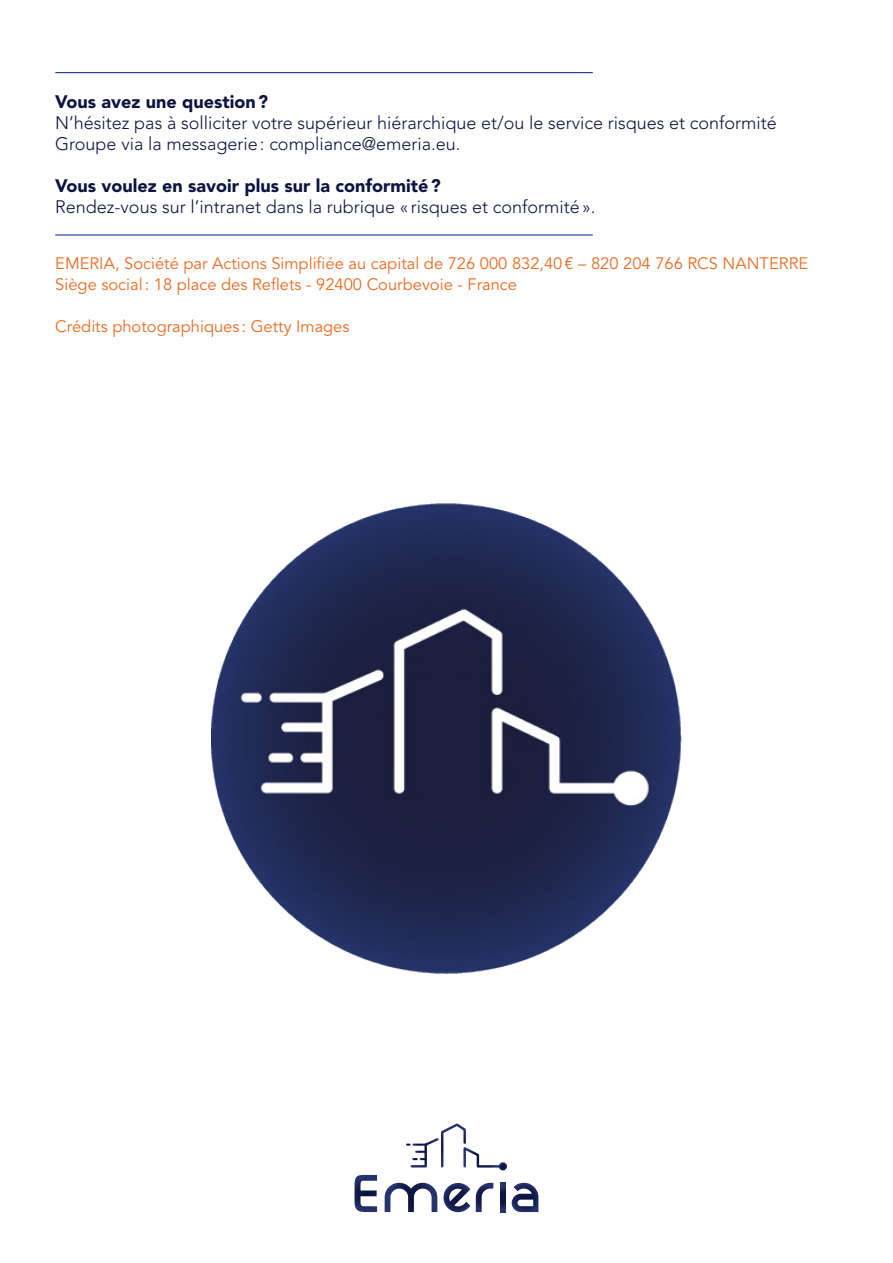
<style>
.page{position:relative;width:893px;height:1263px;background:#fff}
.page>*{position:absolute;margin:0;border:0;box-sizing:border-box;transform-origin:0 0}
.t1{font:300 18px/21px "Avenir LT Std";color:#0c1440}
.t2{font:900 18px "Avenir LT Std";color:#0c1440}
.t3{font:16.5px/21px "Avenir LT Std";color:#eb6b21}
</style>
<div class="page">
<hr style="left:55px;top:72px;width:538px;height:1px;background:#001a82">
<hr style="left:55px;top:235px;width:538px;height:1px;background:#001a82">
<svg style="left:512px;top:1183px;width:26px;height:29px"></svg>
<svg style="left:354px;top:1175px;width:23px;height:37px"></svg>
<svg style="left:385px;top:1183px;width:52px;height:29px"></svg>
<svg style="left:443px;top:1183px;width:27px;height:29px"></svg>
<svg style="left:476px;top:1183px;width:17px;height:29px"></svg>
<svg style="left:500px;top:1183px;width:6px;height:29px"></svg>
<svg style="left:406px;top:1123px;width:98px;height:46px"></svg>
<div style="left:499px;top:1162px;width:8px;height:8px;border:2px solid #fff;border-radius:50%"></div>
<img style="left:211px;top:503px;width:471px;height:471px">
<p class="t2" style="left:55px;top:91px;width:214px">Vous avez une question?</p>
<p class="t1" style="left:55px;top:112px;width:723px">N’hésitez pas à solliciter votre supérieur hiérarchique et/ou le service risques et conformité<br>Groupe via la messagerie: compliance@emeria.eu.</p>
<p class="t2" style="left:55px;top:175px;width:387px">Vous voulez en savoir plus sur la conformité?</p>
<p class="t1" style="left:55px;top:196px;width:542px">Rendez-vous sur l’intranet dans la rubrique « risques et conformité».</p>
<p class="t3" style="left:55px;top:254px;width:754px">EMERIA, Société par Actions Simplifiée au capital de 726 000 832,40€ – 820 204 766 RCS NANTERRE<br>Siège social: 18 place des Reflets - 92400 Courbevoie - France</p>
<p class="t3" style="left:55px;top:317px;width:296px">Crédits photographiques : Getty Images</p>
</div>
